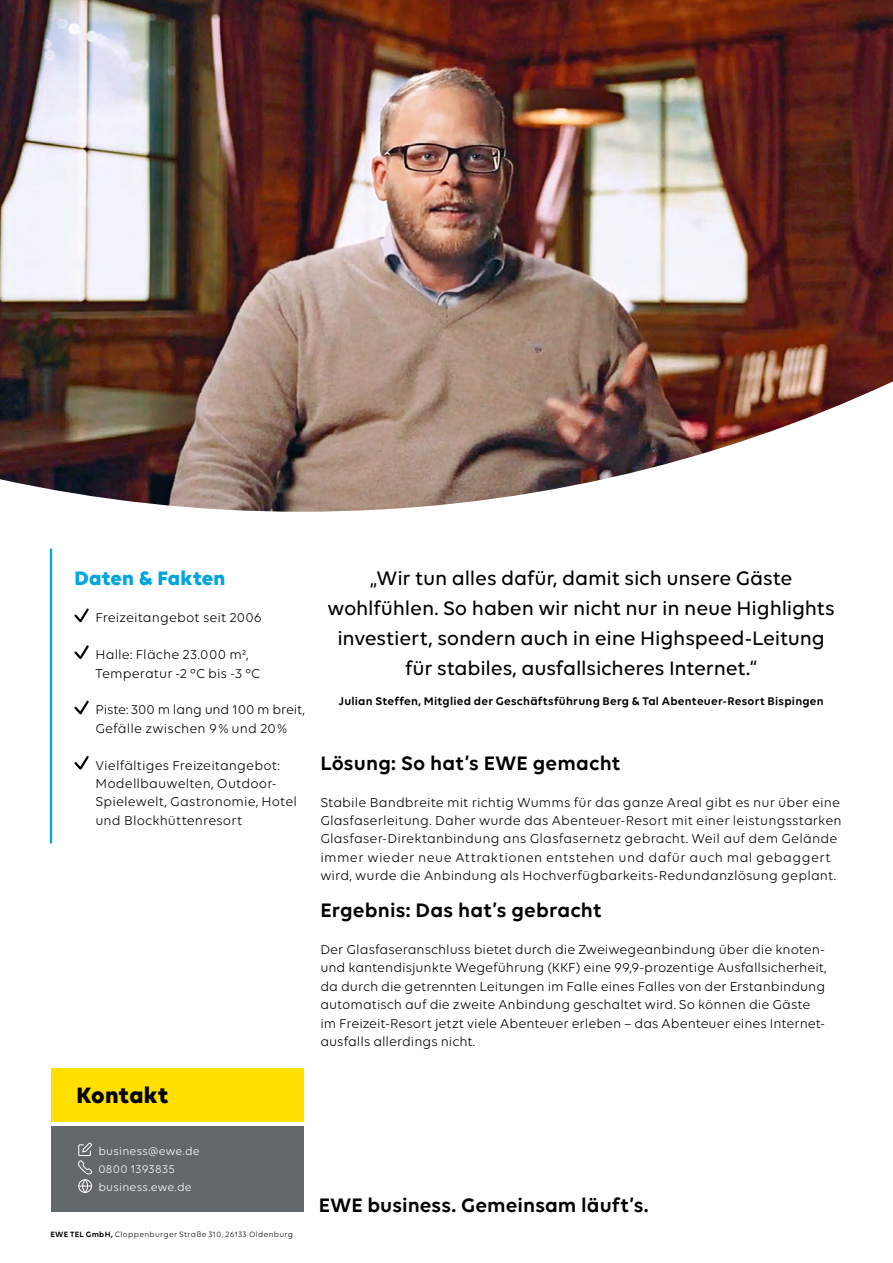
<style>
.page{position:relative;width:893px;height:1263px;background:#fff}
.page>*{position:absolute;margin:0;border:0;box-sizing:border-box;transform-origin:0 0}
.t1{font:700 24px "Volte";letter-spacing:.005em;color:#000}
.t2{font:500 21px/30px "Volte";letter-spacing:-.01em;color:#000;text-align:center}
.t3{font:600 21px "Volte";letter-spacing:.01em;color:#000}
.t4{font:700 21px "Volte";letter-spacing:.01em;color:#00a5df}
.t5{font:13.8px/18.5px "Volte";letter-spacing:.005em;color:#000}
.t6{font:600 12px "Volte";letter-spacing:.02em;color:#000}
.t7{font:12px/18.5px "Volte";letter-spacing:.015em;color:#fff}
.t8{font:8.25px "Volte";letter-spacing:.035em;color:#000}
.s1{font-weight:600}
</style>
<div class="page">
<img style="left:0;top:0;width:893px;height:512px">
<svg style="left:74px;top:608px;width:15px;height:15px"></svg>
<svg style="left:74px;top:645px;width:15px;height:15px"></svg>
<svg style="left:74px;top:700px;width:15px;height:15px"></svg>
<svg style="left:74px;top:756px;width:15px;height:14px"></svg>
<hr style="left:50px;top:549px;width:2px;height:294px;background:#00a5df">
<div style="left:51px;top:1068px;width:252px;height:54px;background:#ffe000"></div>
<div style="left:51px;top:1126px;width:252px;height:86px;background:#626769"></div>
<svg style="left:78px;top:1142px;width:15px;height:51px"></svg>
<h2 class="t4" style="left:74px;top:566px;width:153px">Daten &amp; Fakten</h2>
<p class="t5" style="left:95px;top:608px;width:168px">Freizeitangebot seit 2006</p>
<p class="t5" style="left:95px;top:645px;width:166px">Halle: Fläche 23.000 m²,<br>Temperatur -2 °C bis -3 °C</p>
<p class="t5" style="left:95px;top:700px;width:211px">Piste: 300 m lang und 100 m breit,<br>Gefälle zwischen 9 % und 20 %</p>
<p class="t5" style="left:95px;top:756px;width:203px">Vielfältiges Freizeitangebot:<br>Modellbauwelten, Outdoor-<br>Spielewelt, Gastronomie, Hotel und Blockhüttenresort</p>
<h1 class="t1" style="left:77px;top:1080px;width:94px">Kontakt</h1>
<h2 class="t2" style="left:327px;top:563px;width:509px">„Wir tun alles dafür, damit sich unsere Gäste wohlfühlen. So haben wir nicht nur in neue Highlights investiert, sondern auch in eine Highspeed-Leitung für stabiles, ausfallsicheres Internet.“</h2>
<p class="t6" style="left:338px;top:694px;width:487px">Julian Steffen, Mitglied der Geschäftsführung Berg &amp; Tal Abenteuer-Resort Bispingen</p>
<h2 class="t3" style="left:320px;top:750px;width:302px">Lösung: So hat’s EWE gemacht</h2>
<p class="t5" style="left:320px;top:793px;width:523px">Stabile Bandbreite mit richtig Wumms für das ganze Areal gibt es nur über eine Glasfaserleitung. Daher wurde das Abenteuer-Resort mit einer leistungsstarken Glasfaser-Direktanbindung ans Glasfasernetz gebracht. Weil auf dem Gelände immer wieder neue Attraktionen entstehen und dafür auch mal gebaggert wird, wurde die Anbindung als Hochverfügbarkeits-Redundanzlösung geplant.</p>
<h2 class="t3" style="left:320px;top:898px;width:283px">Ergebnis: Das hat’s gebracht</h2>
<p class="t5" style="left:320px;top:940px;width:508px">Der Glasfaseranschluss bietet durch die Zweiwegeanbindung über die knoten&shy;und kantendisjunkte Wegeführung (KKF) eine 99,9-prozentige Ausfallsicherheit, da durch die getrennten Leitungen im Falle eines Falles von der Erstanbindung automatisch auf die zweite Anbindung geschaltet wird. So können die Gäste im Freizeit-Resort jetzt viele Abenteuer erleben – das Abenteuer eines Internet&shy;ausfalls allerdings nicht.</p>
<p class="t7" style="left:98px;top:1141px;width:103px">business@ewe.de<br>0800 1393835 business.ewe.de</p>
<p class="t8" style="left:50px;top:1230px;width:244px"><span class="s1">EWE TEL GmbH,</span> Cloppenburger Straße 310, 26133 Oldenburg</p>
<h2 class="t3" style="left:319px;top:1193px;width:331px">EWE business. Gemeinsam läuft’s.</h2>
</div>
